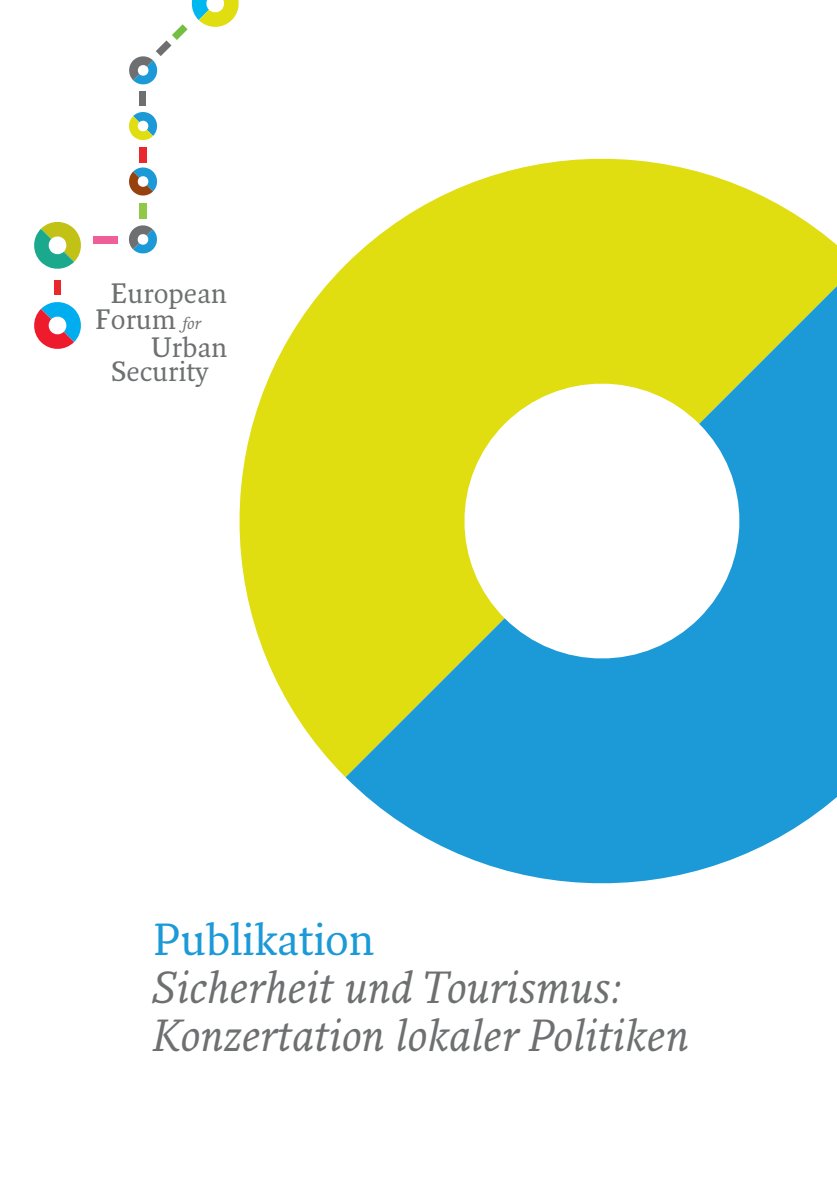
<style>
.page{position:relative;width:837px;height:1196px;background:#fff}
.page>*{position:absolute;margin:0;border:0;box-sizing:border-box;transform-origin:0 0}
.t1{font:italic 43.6px/48px "Fresco Pro";letter-spacing:-.01em;color:#6d6f70}
.t2{font:43.6px "Fresco Pro";letter-spacing:-.01em;color:#1b9ad7}
.t3{font:27.2px "Fresco Pro";color:#6d6f70}
.s1{font-weight:600}
.s2{font-style:italic;font-size:16.4px}
</style>
<div class="page">
<div style="left:140px;top:203px;width:7px;height:15px;background:#90c848"></div>
<svg style="left:129px;top:167px;width:29px;height:29px"></svg>
<div style="left:140px;top:147px;width:7px;height:15px;background:#e9282d"></div>
<svg style="left:129px;top:112px;width:29px;height:28px"></svg>
<div style="left:54px;top:280px;width:7px;height:14px;background:#e9282d"></div>
<div style="left:93px;top:236px;width:25px;height:7px;background:#f05e99"></div>
<svg style="left:34px;top:302px;width:47px;height:47px"></svg>
<svg style="left:34px;top:222px;width:47px;height:47px"></svg>
<svg style="left:129px;top:225px;width:28px;height:29px"></svg>
<div style="left:139px;top:91px;width:7px;height:15px;background:#6d6f70"></div>
<svg style="left:129px;top:0;width:110px;height:85px"></svg>
<svg style="left:239px;top:158px;width:597px;height:619px;fill:#e0dd10"></svg>
<svg style="left:345px;top:265px;width:491px;height:619px"></svg>
<hr style="left:0;top:0;width:1px;height:1195px;background:#1b9ad7">
<p class="t3" style="left:111px;top:276px;width:118px"><span class="s1">E</span>uropean</p>
<p class="t3" style="left:96px;top:302px;width:107px"><span class="s1">F</span>orum <span class="s2">for</span></p>
<p class="t3" style="left:151px;top:330px;width:77px"><span class="s1">U</span>rban</p>
<p class="t3" style="left:111px;top:354px;width:98px"><span class="s1">S</span>ecurity</p>
<p class="t2" style="left:153px;top:911px;width:222px">Publikation</p>
<p class="t1" style="left:153px;top:961px;width:537px">Sicherheit und Tourismus:<br>Konzertation lokaler Politiken</p>
</div>
